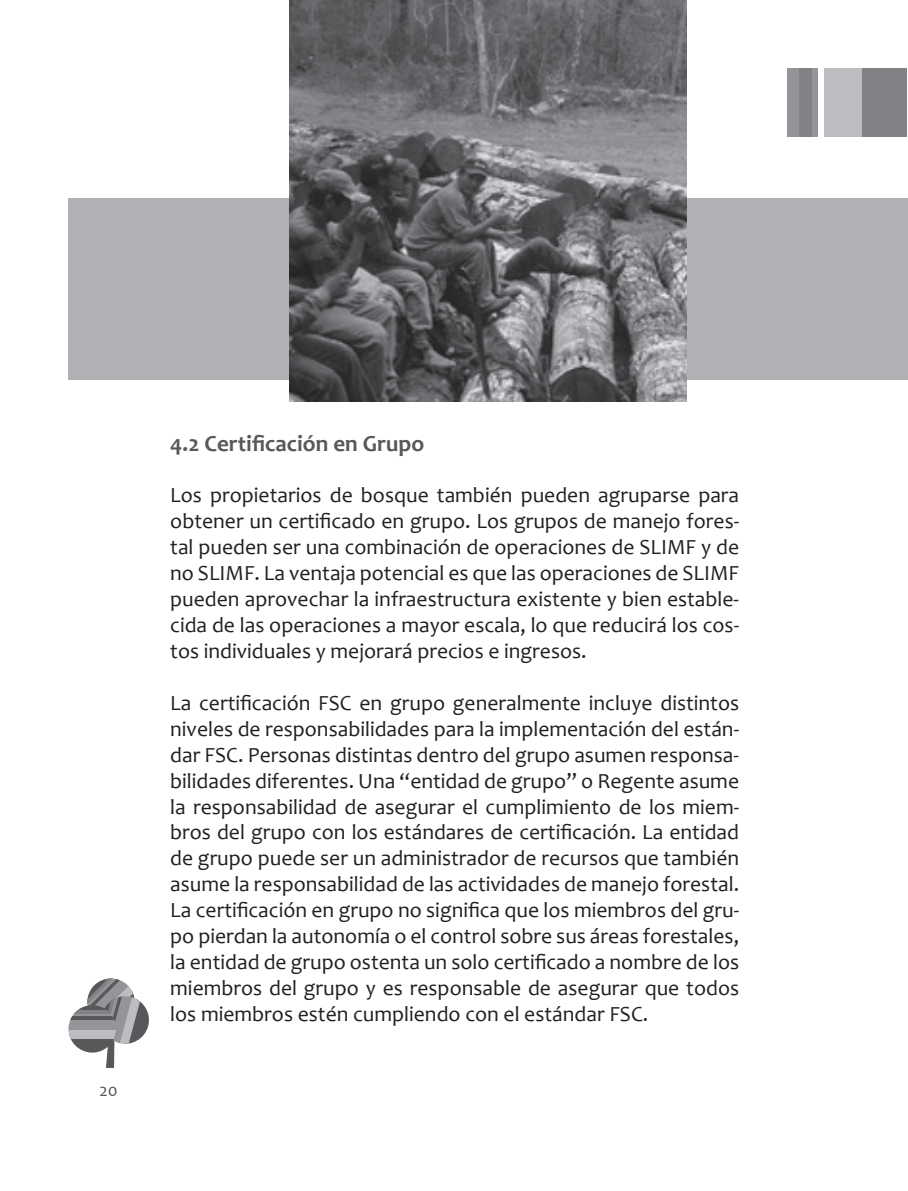
<style>
.page{position:relative;width:908px;height:1191px;background:#fff}
.page>*{position:absolute;margin:0;border:0;box-sizing:border-box;transform-origin:0 0}
.t1{font:700 23px "Candara";color:#57585a}
.t2{font:21.6px/26px "Candara";color:#231f20;text-align:justify}
.t3{font:18px "Candara";color:#57585a}
</style>
<div class="page">
<div style="left:786px;top:68px;width:31px;height:68px;background:#939598"></div>
<div style="left:855px;top:68px;width:51px;height:68px;background:#808285"></div>
<div style="left:823px;top:68px;width:38px;height:68px;background:#bcbdc0"></div>
<div style="left:798px;top:68px;width:13px;height:68px;background:#808285"></div>
<svg style="left:87px;top:978px;width:62px;height:90px"></svg>
<svg style="left:78px;top:1005px;width:38px;height:5px"></svg>
<div style="left:68px;top:1013px;width:48px;height:18px;background:#939598"></div>
<svg style="left:70px;top:1038px;width:46px;height:14px"></svg>
<hr style="left:68px;top:1016px;width:48px;height:3px;background:#57585a">
<div style="left:68px;top:1029px;width:48px;height:9px;background:#bcbdc0"></div>
<hr style="left:68px;top:1010px;width:48px;height:3px;background:#808285">
<div style="left:68px;top:198px;width:839px;height:182px;background:#b0b1b5"></div>
<img style="left:289px;top:0;width:397px;height:401px">
<p class="t3" style="left:99px;top:1079px;width:20px">20</p>
<p class="t1" style="left:170px;top:428px;width:255px">4.2 Certificación en Grupo</p>
<p class="t2" style="left:170px;top:482px;width:570px">Los propietarios de bosque también pueden agruparse para obtener un certificado en grupo. Los grupos de manejo fores&shy;tal pueden ser una combinación de operaciones de SLIMF y de no SLIMF. La ventaja potencial es que las operaciones de SLIMF pueden aprovechar la infraestructura existente y bien estable&shy;cida de las operaciones a mayor escala, lo que reducirá los cos&shy;tos individuales y mejorará precios e ingresos.</p>
<p class="t2" style="left:170px;top:689px;width:570px">La certificación FSC en grupo generalmente incluye distintos niveles de responsabilidades para la implementación del están&shy;dar FSC. Personas distintas dentro del grupo asumen responsa&shy;bilidades diferentes. Una “entidad de grupo” o Regente asume la responsabilidad de asegurar el cumplimiento de los miem&shy;bros del grupo con los estándares de certificación. La entidad de grupo puede ser un administrador de recursos que también asume la responsabilidad de las actividades de manejo forestal.<br>La certificación en grupo no significa que los miembros del gru&shy;po pierdan la autonomía o el control sobre sus áreas forestales, la entidad de grupo ostenta un solo certificado a nombre de los miembros del grupo y es responsable de asegurar que todos los miembros estén cumpliendo con el estándar FSC.</p>
</div>
